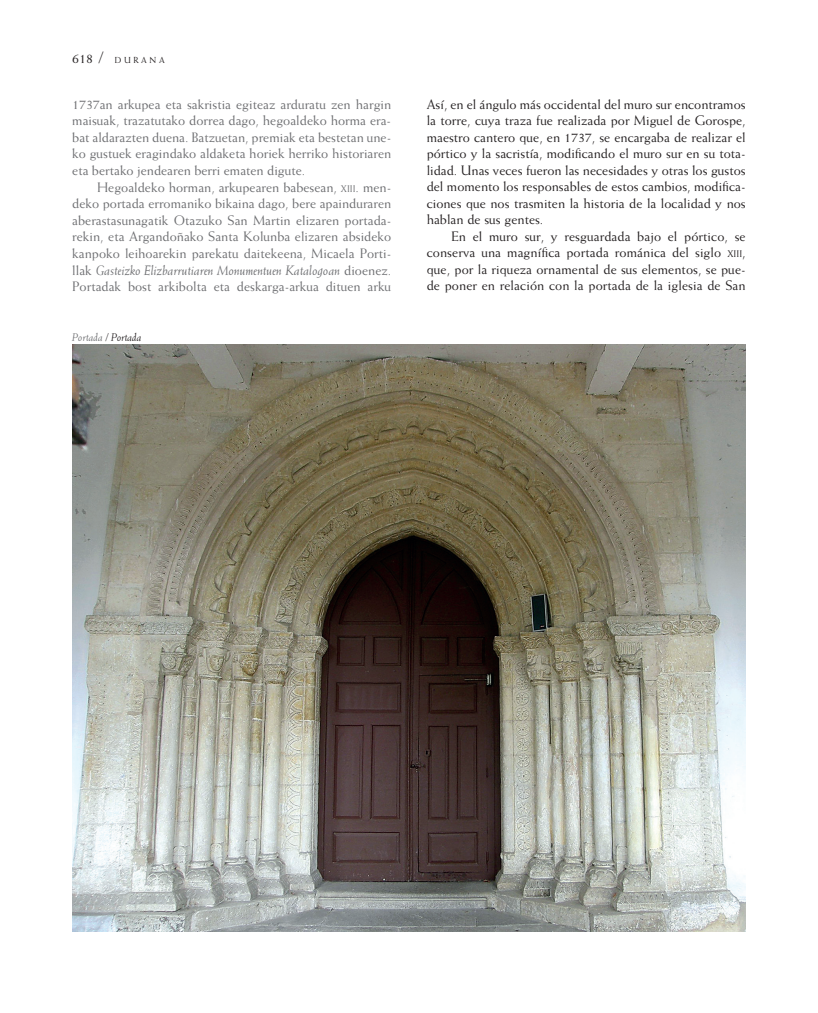
<style>
.page{position:relative;width:818px;height:1013px;background:#fff}
.page>*{position:absolute;margin:0;border:0;box-sizing:border-box;transform-origin:0 0}
.t1{font:13.75px/16.6px "Weiss Std";color:#6c6d70;text-align:justify}
.t2{font:13.75px/16.5px "Weiss Std";color:#231f20;text-align:justify}
.t3{font:italic 11.25px "Weiss Std";color:#231f20}
.t4{font:8.75px "Weiss Std";color:#231f20}
.s1{font-size:13.75px}
.s2{font-size:16.25px}
.s3{font-size:9.62px}
.s4{font-style:italic}
.s5{color:#6c6d70}
</style>
<div class="page">
<img style="left:72px;top:344px;width:673px;height:587px">
<p class="t4" style="left:72px;top:55px;width:52px"><span class="s1">618</span> <span class="s2">/</span> durana</p>
<p class="t1" style="left:72px;top:95px;width:320px">1737an arkupea eta sakristia egiteaz arduratu zen hargin maisuak, trazatutako dorrea dago, hegoaldeko horma era&shy;bat aldarazten duena. Batzuetan, premiak eta bestetan une&shy;ko gustuek eragindako aldaketa horiek herriko historiaren eta bertako jendearen berri ematen digute.</p>
<p class="t1" style="left:72px;top:178px;width:320px;text-indent:25px">Hegoaldeko horman, arkupearen babesean, <span class="s3">xiii</span>. men&shy;deko portada erromaniko bikaina dago, bere apainduraren aberastasunagatik Otazuko San Martin elizaren portada&shy;rekin, eta Argandoñako Santa Kolunba elizaren absideko kanpoko leihoarekin parekatu daitekeena, Micaela Porti&shy;llak <span class="s4">Gasteizko Elizbarrutiaren Monumentuen Katalogoan</span> dioenez.<br>Portadak bost arkibolta eta deskarga-arkua dituen arku</p>
<p class="t3" style="left:72px;top:330px;width:71px"><span class="s5">Portada</span> / Portada</p>
<p class="t2" style="left:427px;top:96px;width:320px">Así, en el ángulo más occidental del muro sur encontramos la torre, cuya traza fue realizada por Miguel de Gorospe, maestro cantero que, en 1737, se encargaba de realizar el pórtico y la sacristía, modificando el muro sur en su tota&shy;lidad. Unas veces fueron las necesidades y otras los gustos del momento los responsables de estos cambios, modifica&shy;ciones que nos trasmiten la historia de la localidad y nos hablan de sus gentes.</p>
<p class="t2" style="left:427px;top:228px;width:320px;text-indent:25px">En el muro sur, y resguardada bajo el pórtico, se conserva una magnífica portada románica del siglo <span class="s3">xiii</span>, que, por la riqueza ornamental de sus elementos, se pue&shy;de poner en relación con la portada de la iglesia de San</p>
</div>
